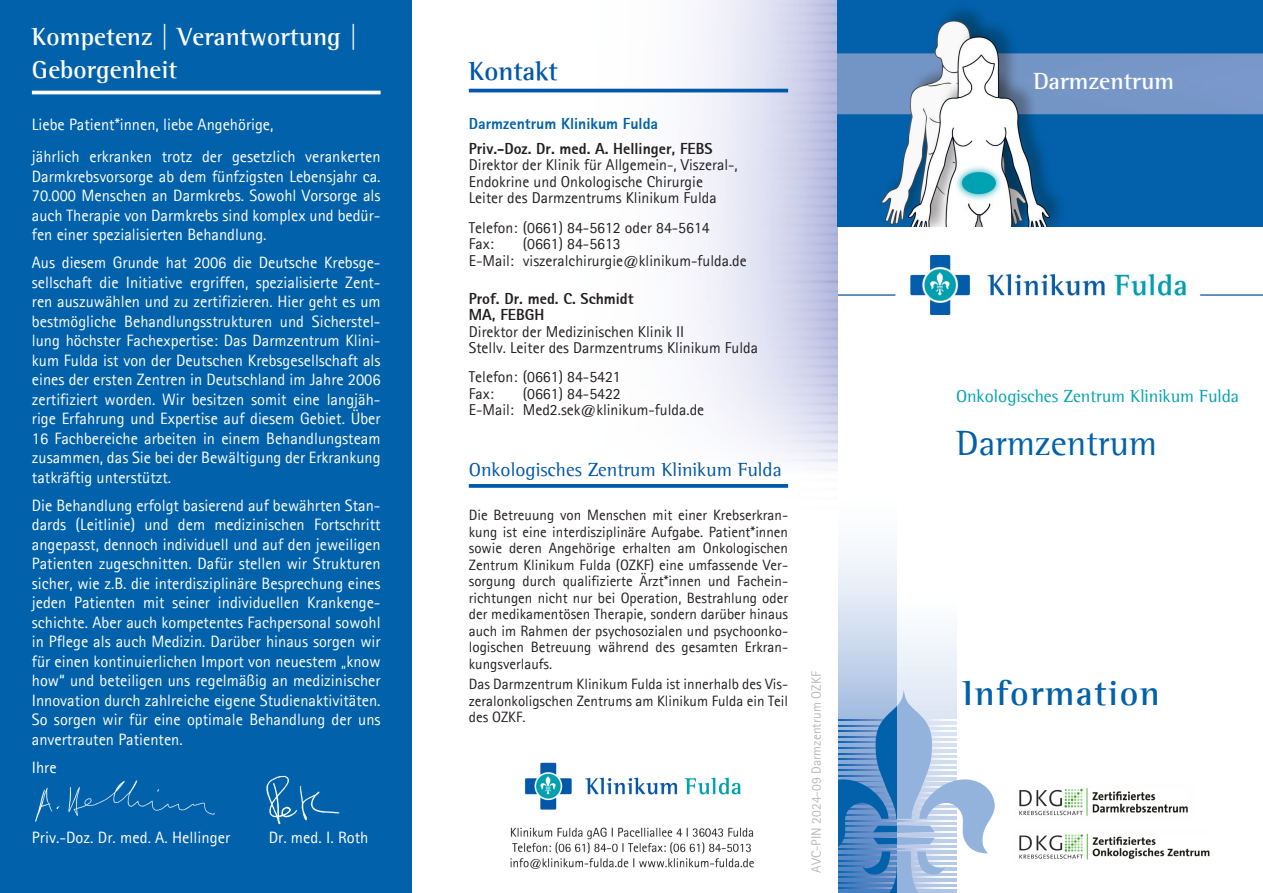
<style>
.page{position:relative;width:1263px;height:893px;background:#fff}
.page>*{position:absolute;margin:0;border:0;box-sizing:border-box;transform-origin:0 0}
.t1{font:700 36px "Agfa Rotis Semi Serif";letter-spacing:.04em;color:#0161aa}
.t2{font:36px "Agfa Rotis Semi Serif";color:#0161aa}
.blau{font:700 27px "Agfa Rotis Semi Serif";color:#0157a8}
.weiß{font:700 25.5px/32.4px "Agfa Rotis Semi Serif";color:#fff}
.t3{font:700 24px "Agfa Rotis Semi Serif";color:#fff}
.blau-2{font:19.5px "Agfa Rotis Semi Serif";color:#0157a8}
.t4{font:18px "Agfa Rotis Semi Serif";color:#00a2b2}
.t5{font:16.5px/19.5px "Rotis Sans Serif";color:#fff;text-align:justify}
.t6{font:15.75px/16.5px "Rotis Sans Serif";color:#231f20}
.t7{font:800 15.75px/16.5px "Agfa Rotis Sans Serif";color:#231f20}
.t8{font:800 15.75px "Agfa Rotis Sans Serif";color:#0161aa}
.t9{font:15px/16.5px "Rotis Sans Serif";color:#231f20;text-align:justify}
.t10{font:13.5px "Rotis Sans Serif";color:#babbbe}
.s1{font-family:"Agfa Rotis Sans Serif";font-weight:800}
</style>
<div class="page">
<svg style="left:838px;top:550px;width:59px;height:139px"></svg>
<div style="left:897px;top:632px;width:59px;height:57px;background:#ecf2f9"></div>
<svg style="left:838px;top:689px;width:157px;height:204px"></svg>
<img style="left:838px;top:255px;width:425px;height:59px">
<img style="left:411px;top:0;width:426px;height:893px">
<div style="left:0;top:0;width:411px;height:893px;background:#0161aa"></div>
<img style="left:837px;top:0;width:426px;height:226px">
<svg style="left:954px;top:164px;width:50px;height:38px"></svg>
<div style="left:962px;top:172px;width:34px;height:22px;background:#00a2b2;border-radius:50%"></div>
<img style="left:1019px;top:833px;width:191px;height:27px">
<img style="left:1019px;top:788px;width:169px;height:28px">
<img style="left:266px;top:775px;width:74px;height:50px">
<hr style="left:469px;top:89px;width:319px;height:3px;background:#0157a8">
<svg style="left:469px;top:484px;width:319px;height:4px"></svg>
<hr style="left:32px;top:91px;width:349px;height:3px;background:#fff">
<img style="left:493px;top:760px;width:287px;height:127px">
<img style="left:35px;top:780px;width:180px;height:42px">
<p class="weiß" style="left:32px;top:21px;width:327px">Kompetenz | Verantwortung |<br>Geborgenheit</p>
<p class="t5" style="left:32px;top:114px;width:243px">Liebe Patient*innen, liebe Angehörige,</p>
<p class="t5" style="left:32px;top:146px;width:350px">jährlich erkranken trotz der gesetzlich verankerten Darmkrebsvorsorge ab dem fünfzigsten Lebensjahr ca.<br>70.000 Menschen an Darmkrebs. Sowohl Vorsorge als auch Therapie von Darmkrebs sind komplex und bedür&shy;fen einer spezialisierten Behandlung.</p>
<p class="t5" style="left:32px;top:252px;width:350px">Aus diesem Grunde hat 2006 die Deutsche Krebsge&shy;sellschaft die Initiative ergriffen, spezialisierte Zent&shy;ren auszuwählen und zu zertifizieren. Hier geht es um bestmögliche Behandlungsstrukturen und Sicherstel&shy;lung höchster Fachexpertise: Das Darmzentrum Klini&shy;kum Fulda ist von der Deutschen Krebsgesellschaft als eines der ersten Zentren in Deutschland im Jahre 2006 zertifiziert worden. Wir besitzen somit eine langjäh&shy;rige Erfahrung und Expertise auf diesem Gebiet. Über 16 Fachbereiche arbeiten in einem Behandlungsteam zusammen, das Sie bei der Bewältigung der Erkrankung tatkräftig unterstützt.</p>
<p class="t5" style="left:32px;top:495px;width:350px">Die Behandlung erfolgt basierend auf bewährten Stan&shy;dards (Leitlinie) und dem medizinischen Fortschritt angepasst, dennoch individuell und auf den jeweiligen Patienten zugeschnitten. Dafür stellen wir Strukturen sicher, wie z.B. die interdisziplinäre Besprechung eines jeden Patienten mit seiner individuellen Krankenge&shy;schichte. Aber auch kompetentes Fachpersonal sowohl in Pflege als auch Medizin. Darüber hinaus sorgen wir für einen kontinuierlichen Import von neuestem „know how“ und beteiligen uns regelmäßig an medizinischer Innovation durch zahlreiche eigene Studienaktivitäten.<br>So sorgen wir für eine optimale Behandlung der uns anvertrauten Patienten.</p>
<p class="t5" style="left:32px;top:757px;width:26px">Ihre</p>
<p class="t5" style="left:32px;top:827px;width:200px">Priv.-Doz. Dr. med. A. Hellinger</p>
<p class="t5" style="left:269px;top:827px;width:101px">Dr. med. I. Roth</p>
<p class="blau" style="left:469px;top:55px;width:91px">Kontakt</p>
<p class="t8" style="left:469px;top:114px;width:191px">Darmzentrum Klinikum Fulda</p>
<p class="t6" style="left:469px;top:140px;width:270px"><span class="s1">Priv.-Doz. Dr. med. A. Hellinger, FEBS </span>Direktor der Klinik für Allgemein-, Viszeral-, Endokrine und Onkologische Chirurgie Leiter des Darmzentrums Klinikum Fulda</p>
<p class="t6" style="left:469px;top:219px;width:242px">Telefon: (0661) 84-5612 oder 84-5614<br>Fax:</p>
<p class="t6" style="left:469px;top:235px;width:280px;text-indent:54px">(0661) 84-5613<br>E-Mail: viszeralchirurgie@klinikum-fulda.de</p>
<p class="t7" style="left:469px;top:290px;width:166px">Prof. Dr. med. C. Schmidt<br>MA, FEBGH</p>
<p class="t6" style="left:469px;top:323px;width:291px">Direktor der Medizinischen Klinik II<br>Stellv. Leiter des Darmzentrums Klinikum Fulda</p>
<p class="t6" style="left:469px;top:368px;width:154px">Telefon: (0661) 84-5421</p>
<p class="t6" style="left:469px;top:385px;width:27px">Fax:</p>
<p class="t6" style="left:523px;top:385px;width:99px">(0661) 84-5422</p>
<p class="t6" style="left:469px;top:401px;width:237px">E-Mail: Med2.sek@klinikum-fulda.de</p>
<p class="blau-2" style="left:469px;top:458px;width:314px">Onkologisches Zentrum Klinikum Fulda</p>
<p class="t9" style="left:469px;top:506px;width:321px">Die Betreuung von Menschen mit einer Krebserkran&shy;kung ist eine interdisziplinäre Aufgabe. Patient*innen sowie deren Angehörige erhalten am Onkologischen Zentrum Klinikum Fulda (OZKF) eine umfassende Ver&shy;sorgung durch qualifizierte Ärzt*innen und Fachein&shy;richtungen nicht nur bei Operation, Bestrahlung oder der medikamentösen Therapie, sondern darüber hinaus auch im Rahmen der psychosozialen und psychoonko&shy;logischen Betreuung während des gesamten Erkran&shy;kungsverlaufs.</p>
<p class="t9" style="left:469px;top:676px;width:321px">Das Darmzentrum Klinikum Fulda ist innerhalb des Vis&shy;zeralonkoligschen Zentrums am Klinikum Fulda ein Teil des OZKF.</p>
<p class="t10" style="left:808px;top:873px;width:203px;rotate:-90deg">AVC-PIN 2024-09 Darmzentrum OZKF</p>
<p class="t3" style="left:1033px;top:67px;width:142px">Darmzentrum</p>
<p class="t4" style="left:956px;top:385px;width:285px">Onkologisches Zentrum Klinikum Fulda</p>
<p class="t2" style="left:956px;top:422px;width:202px">Darmzentrum</p>
<p class="t1" style="left:962px;top:671px;width:199px">Information</p>
</div>
